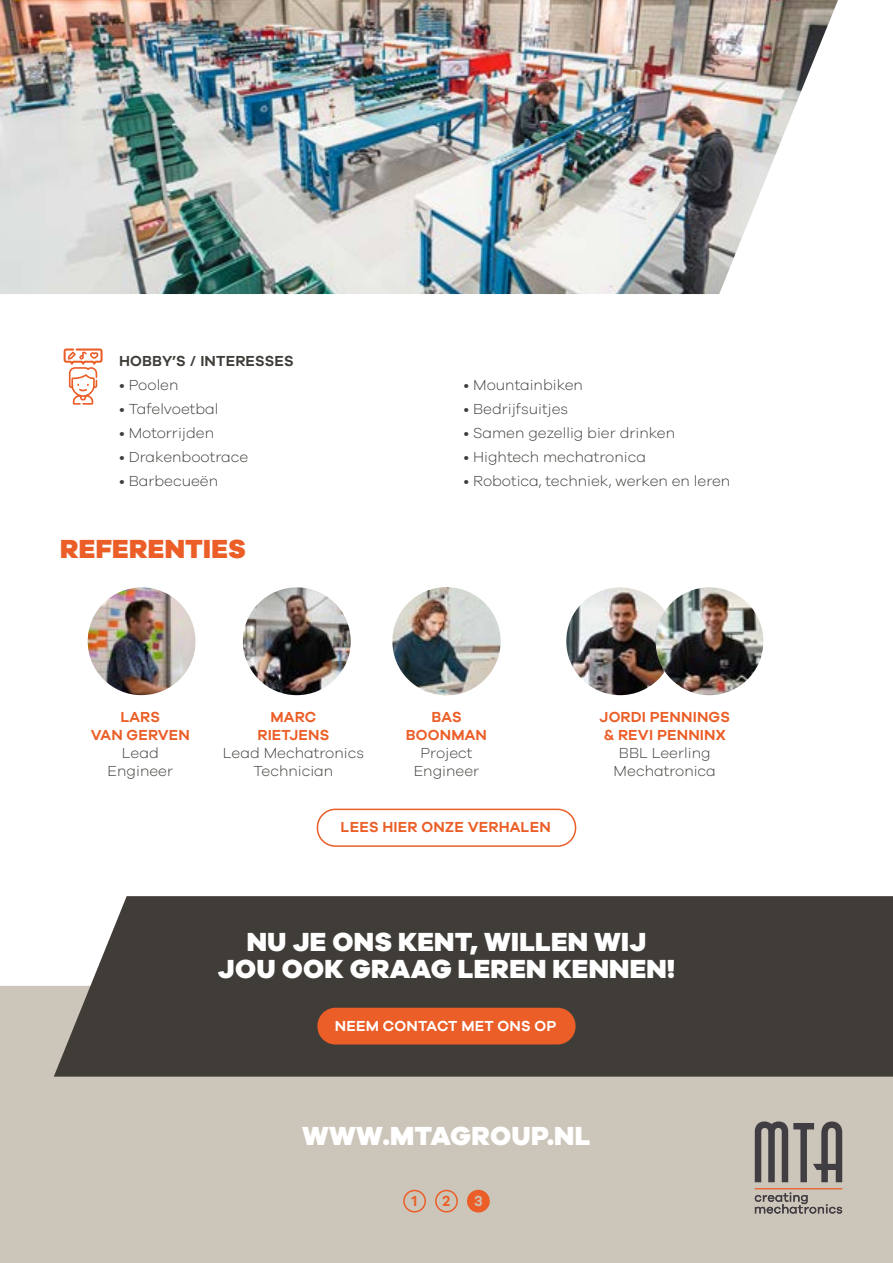
<style>
.page{position:relative;width:893px;height:1263px;background:#fff}
.page>*{position:absolute;margin:0;border:0;box-sizing:border-box;transform-origin:0 0}
.t1{font:800 27px/27px "Galano Grotesque";letter-spacing:.01em;color:#fff;text-align:center}
.t2{font:800 27px "Galano Grotesque";letter-spacing:.01em;color:#eb5e28}
.t3{font:300 15px/18px "Galano Grotesque";color:#403d39;text-align:center}
.t4{font:600 15px/18px "Galano Grotesque";letter-spacing:.01em;color:#eb5e28;text-align:center}
.t5{font:600 15px "Galano Grotesque";letter-spacing:.01em;color:#fff}
.t6{font:600 15px "Galano Grotesque";letter-spacing:.01em;color:#403d39}
.t7{font:600 15px "Galano Grotesque";color:#ccc5b9}
</style>
<div class="page">
<div style="left:0;top:986px;width:893px;height:277px;background:#ccc5b9"></div>
<div style="left:54px;top:896px;width:839px;height:180px;background:#403d39"></div>
<img style="left:88px;top:587px;width:107px;height:108px;border-radius:54px">
<img style="left:392px;top:587px;width:109px;height:108px;border-radius:54px">
<img style="left:243px;top:587px;width:108px;height:108px;border-radius:54px">
<img style="left:566px;top:587px;width:108px;height:108px;border-radius:54px">
<img style="left:655px;top:587px;width:108px;height:108px;border-radius:54px">
<div style="left:317px;top:1008px;width:259px;height:36px;background:#eb5e28;border-radius:18px"></div>
<div style="left:317px;top:809px;width:259px;height:38px;border:2px solid #eb5e28;border-radius:18px"></div>
<div style="left:403px;top:1190px;width:23px;height:22px;border:2px solid #eb5e28;border-radius:50%"></div>
<div style="left:435px;top:1190px;width:23px;height:22px;border:2px solid #eb5e28;border-radius:50%"></div>
<div style="left:468px;top:1190px;width:21px;height:22px;background:#eb5e28;border-radius:50%"></div>
<div style="left:467px;top:1190px;width:23px;height:22px;border:2px solid #eb5e28;border-radius:50%"></div>
<img style="left:0;top:0;width:838px;height:294px">
<svg style="left:755px;top:1121px;width:87px;height:61px"></svg>
<svg style="left:755px;top:1192px;width:87px;height:21px"></svg>
<hr style="left:755px;top:1188px;width:87px;height:1px;background:#eb5e28">
<svg style="left:64px;top:349px;width:38px;height:56px"></svg>
<p class="t6" style="left:119px;top:352px;width:176px">HOBBY’S / INTERESSES</p>
<p class="t3" style="left:119px;top:375px;width:61px">• Poolen</p>
<p class="t3" style="left:119px;top:399px;width:101px">• Tafelvoetbal</p>
<p class="t3" style="left:119px;top:423px;width:97px">• Motorrijden</p>
<p class="t3" style="left:119px;top:447px;width:131px">• Drakenbootrace</p>
<p class="t3" style="left:119px;top:471px;width:101px">• Barbecueën</p>
<h1 class="t2" style="left:60px;top:532px;width:187px">REFERENTIES</h1>
<p class="t3" style="left:463px;top:375px;width:121px">• Mountainbiken</p>
<p class="t3" style="left:463px;top:399px;width:106px">• Bedrijfsuitjes</p>
<p class="t3" style="left:463px;top:423px;width:213px">• Samen gezellig bier drinken</p>
<p class="t3" style="left:463px;top:447px;width:184px">• Hightech mechatronica</p>
<p class="t3" style="left:463px;top:471px;width:268px">• Robotica, techniek, werken en leren</p>
<p class="t4" style="left:91px;top:707px;width:101px">LARS<br>VAN GERVEN</p>
<p class="t3" style="left:108px;top:743px;width:67px">Lead<br>Engineer</p>
<p class="t4" style="left:257px;top:707px;width:73px">MARC<br>RIETJENS</p>
<p class="t3" style="left:223px;top:743px;width:143px">Lead Mechatronics<br>Technician</p>
<p class="t4" style="left:406px;top:707px;width:83px">BAS<br>BOONMAN</p>
<p class="t3" style="left:414px;top:743px;width:67px">Project<br>Engineer</p>
<p class="t4" style="left:600px;top:707px;width:132px;text-align:left">JORDI PENNINGS &amp; REVI PENNINX</p>
<p class="t3" style="left:614px;top:743px;width:104px">BBL Leerling<br>Mechatronica</p>
<p class="t4" style="left:341px;top:818px;width:212px">LEES HIER ONZE VERHALEN</p>
<h1 class="t1" style="left:218px;top:927px;width:459px">NU JE ONS KENT, WILLEN WIJ<br>JOU OOK GRAAG LEREN KENNEN!</h1>
<p class="t5" style="left:335px;top:1016px;width:223px">NEEM CONTACT MET ONS OP</p>
<h1 class="t1" style="left:302px;top:1121px;width:290px">WWW.MTAGROUP.NL</h1>
<p class="t4" style="left:412px;top:1192px;width:7px">1</p>
<p class="t4" style="left:443px;top:1192px;width:9px">2</p>
<p class="t7" style="left:474px;top:1192px;width:10px">3</p>
</div>
